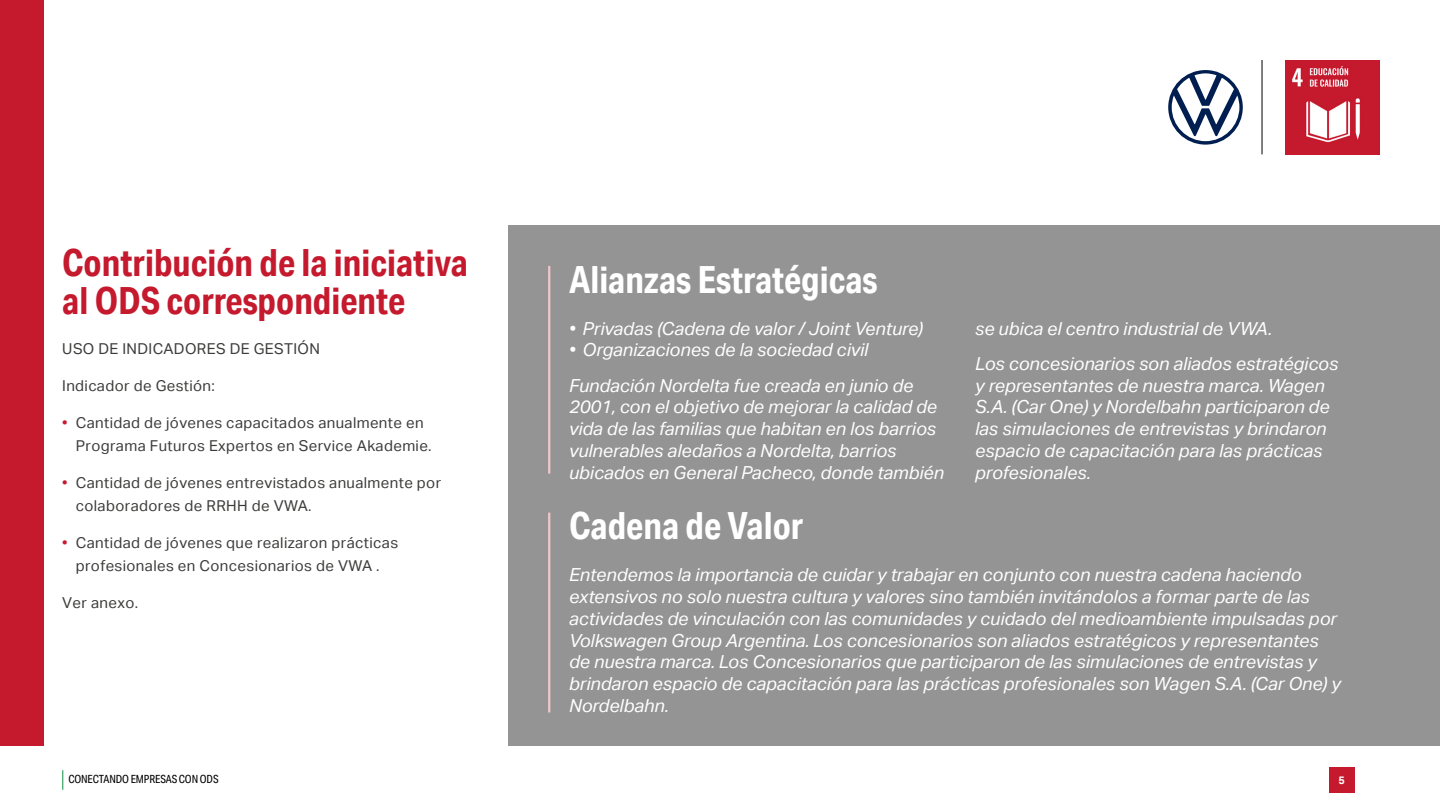
<style>
.page{position:relative;width:1440px;height:810px;background:#fff}
.page>*{position:absolute;margin:0;border:0;box-sizing:border-box;transform-origin:0 0}
.t1{font:700 37.5px/38.2px "Aktiv Grotesk Cd";color:#c5192d}
.t2{font:700 37.5px "Aktiv Grotesk Cd";color:#fff}
.t3{font:italic 18px/21.8px "Aktiv Grotesk";color:#fff}
.t4{font:15px/23.2px "Aktiv Grotesk";letter-spacing:.025em;color:#3c3c3b}
.t5{font:11.25px "Aktiv Grotesk Cd";letter-spacing:-.01em;color:#000}
.t6{font:700 10.88px "Aktiv Grotesk";color:#fff}
.s1{color:#c5192d}
</style>
<div class="page">
<svg style="left:62px;top:770px;width:1px;height:20px"></svg>
<div style="left:1329px;top:767px;width:25px;height:26px;background:#c5192d"></div>
<img style="left:1285px;top:60px;width:95px;height:95px">
<hr style="left:1262px;top:60px;width:1px;height:94px;background:#000">
<svg style="left:1168px;top:70px;width:75px;height:75px"></svg>
<div style="left:0;top:0;width:44px;height:746px;background:#c5192d"></div>
<div style="left:508px;top:225px;width:932px;height:521px;background:#949494"></div>
<hr style="left:548px;top:266px;width:2px;height:208px;background:#f0c6ca">
<hr style="left:548px;top:513px;width:2px;height:199px;background:#f0c6ca">
<h1 class="t1" style="left:62px;top:243px;width:407px">Contribución de la iniciativa al ODS correspondiente</h1>
<p class="t4" style="left:62px;top:337px;width:259px">USO DE INDICADORES DE GESTIÓN</p>
<p class="t4" style="left:62px;top:374px;width:154px">Indicador de Gestión:</p>
<p class="t4" style="left:76px;top:411px;width:357px;text-indent:-14px"><span class="s1">•</span> Cantidad de jóvenes capacitados anualmente en<br>Programa Futuros Expertos en Service Akademie.</p>
<p class="t4" style="left:76px;top:471px;width:367px;text-indent:-14px"><span class="s1">•</span> Cantidad de jóvenes entrevistados anualmente por colaboradores de RRHH de VWA.</p>
<p class="t4" style="left:62px;top:531px;width:337px;text-align:center"><span class="s1">•</span> Cantidad de jóvenes que realizaron prácticas profesionales en Concesionarios de VWA .</p>
<p class="t4" style="left:62px;top:591px;width:77px">Ver anexo.</p>
<h1 class="t2" style="left:569px;top:256px;width:310px">Alianzas Estratégicas</h1>
<p class="t3" style="left:569px;top:318px;width:355px">• Privadas (Cadena de valor / Joint Venture)</p>
<p class="t3" style="left:569px;top:333px;width:346px;line-height:35.2px">• Organizaciones de la sociedad civil<br>Fundación Nordelta fue creada en junio de</p>
<p class="t3" style="left:569px;top:396px;width:377px">2001, con el objetivo de mejorar la calidad de vida de las familias que habitan en los barrios vulnerables aledaños a Nordelta, barrios ubicados en General Pacheco, donde también</p>
<p class="t3" style="left:975px;top:311px;width:365px;line-height:35.2px">se ubica el centro industrial de VWA.<br>Los concesionarios son aliados estratégicos</p>
<p class="t3" style="left:975px;top:375px;width:356px">y representantes de nuestra marca. Wagen S.A. (Car One) y Nordelbahn participaron de las simulaciones de entrevistas y brindaron espacio de capacitación para las prácticas profesionales.</p>
<h1 class="t2" style="left:569px;top:503px;width:236px">Cadena de Valor</h1>
<p class="t3" style="left:569px;top:564px;width:773px">Entendemos la importancia de cuidar y trabajar en conjunto con nuestra cadena haciendo extensivos no solo nuestra cultura y valores sino también invitándolos a formar parte de las actividades de vinculación con las comunidades y cuidado del medioambiente impulsadas por Volkswagen Group Argentina. Los concesionarios son aliados estratégicos y representantes de nuestra marca. Los Concesionarios que participaron de las simulaciones de entrevistas y brindaron espacio de capacitación para las prácticas profesionales son Wagen S.A. (Car One) y Nordelbahn.</p>
<p class="t5" style="left:68px;top:773px;width:152px">CONECTANDO EMPRESAS CON ODS</p>
<p class="t6" style="left:1338px;top:774px;width:8px">5</p>
</div>
